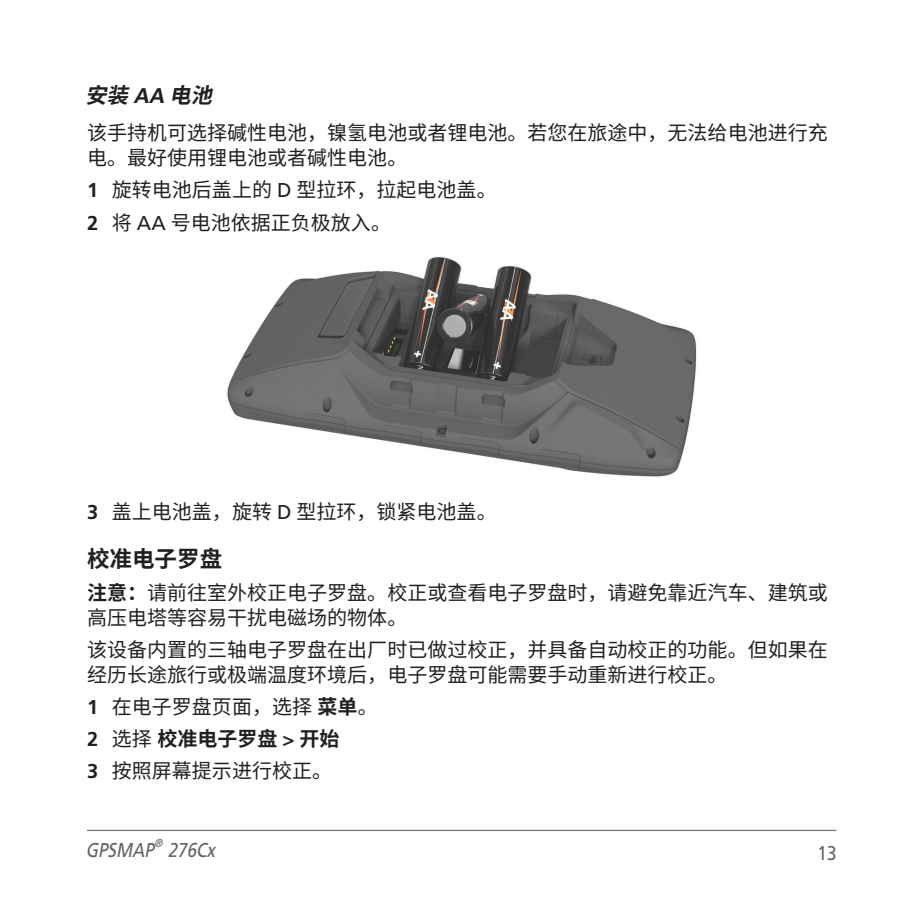
<style>
.page{position:relative;width:922px;height:922px;background:#fff}
.page>*{position:absolute;margin:0;border:0;box-sizing:border-box;transform-origin:0 0}
.t1{font:700 22.5px "Noto Sans CJ Ksc";color:#231f20}
.t2{font:italic 700 21.25px "Noto Sans CJ Ksc";color:#231f20}
.t3{font:20px/25px "Noto Sans CJ Ksc";color:#231f20}
.t4{font:italic 20px "Frutiger";color:#636366;scale:.85 1}
.t5{font:20px "Frutiger";color:#636366;scale:.85 1}
.t6{font:italic 11.75px "Frutiger";color:#636366;scale:.85 1}
.s1{font-family:"Frutiger LT Std"}
.s2{font-family:"Frutiger LT Std";font-weight:700}
.s3{font-family:"Frutiger"}
.s4{font-weight:700}
</style>
<div class="page">
<hr style="left:87px;top:829px;width:749px;height:1px;background:#76787b">
<img style="left:227px;top:256px;width:470px;height:221px">
<p class="t2" style="left:86px;top:83px;width:138px">安装<span class="s1">AA</span> 电池</p>
<p class="t3" style="left:87px;top:121px;width:742px">该手持机可选择碱性电池，镍氢电池或者锂电池。若您在旅途中，无法给电池进行充电。最好使用锂电池或者碱性电池。</p>
<p class="t3" style="left:87px;top:174px;width:411px;line-height:32px"><span class="s2">1</span> 旋转电池后盖上的 <span class="s3">D</span> 型拉环，拉起电池盖。<br><span class="s2">2</span> 将 <span class="s3">AA</span> 号电池依据正负极放入。</p>
<p class="t3" style="left:87px;top:499px;width:411px"><span class="s2">3</span> 盖上电池盖，旋转 <span class="s3">D</span> 型拉环，锁紧电池盖。</p>
<p class="t1" style="left:87px;top:546px;width:137px">校准电子罗盘</p>
<p class="t3" style="left:87px;top:580px;width:742px"><span class="s4">注意：</span>请前往室外校正电子罗盘。校正或查看电子罗盘时，请避免靠近汽车、建筑或高压电塔等容易干扰电磁场的物体。</p>
<p class="t3" style="left:87px;top:637px;width:742px">该设备内置的三轴电子罗盘在出厂时已做过校正，并具备自动校正的功能。但如果在经历长途旅行或极端温度环境后，电子罗盘可能需要手动重新进行校正。</p>
<p class="t3" style="left:87px;top:691px;width:292px;line-height:32px"><span class="s2">1</span> 在电子罗盘页面，选择<span class="s4">菜单</span>。<br><span class="s2">2</span> 选择<span class="s4">校准电子罗盘</span> <span class="s2">&gt;</span> <span class="s4">开始<br></span><span class="s2">3</span> 按照屏幕提示进行校正。</p>
<p class="t4" style="left:86px;top:837px;width:86px">GPSMAP</p>
<p class="t6" style="left:154px;top:835px;width:14px">®</p>
<p class="t4" style="left:168px;top:837px;width:62px">276Cx</p>
<p class="t5" style="left:817px;top:840px;width:24px">13</p>
</div>
